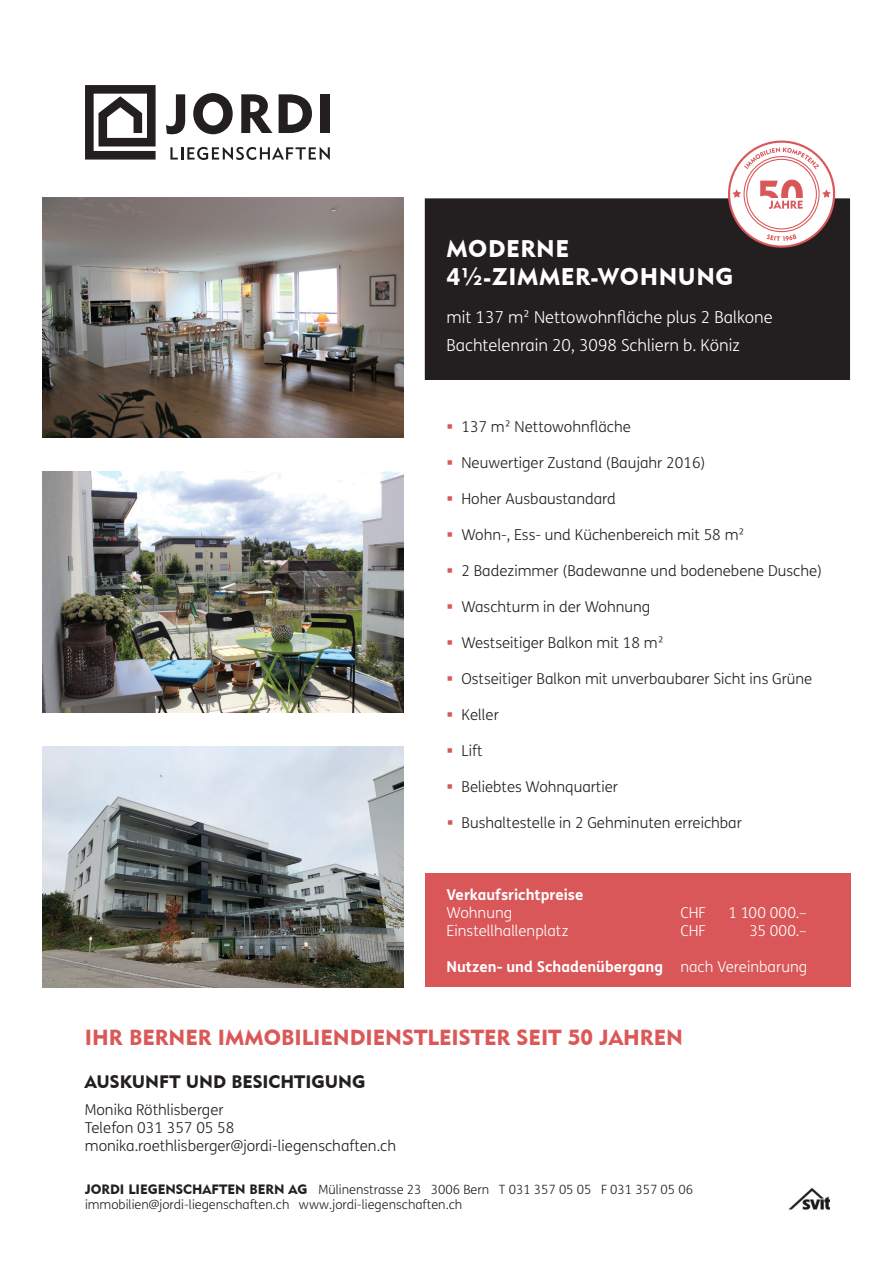
<style>
.page{position:relative;width:893px;height:1263px;background:#fff}
.page>*{position:absolute;margin:0;border:0;box-sizing:border-box;transform-origin:0 0}
.t1{font:24px/28.8px "Geometric 415 BT Black A";letter-spacing:.025em;color:#fff}
.t2{font:21.75px "Geometric 415 BT Black A";color:#db5858}
.t3{font:18px "Geometric 415 BT Black A";color:#231f20}
.t4{font:300 16.5px/28.3px "FS Me";color:#fff}
.t5{font:300 15px/18px "FS Me";color:#231f20}
.t6{font:700 15px "FS Me";color:#fff}
.t7{font:300 15px "FS Me";color:#fff}
.t8{font:13.5px "Geometric 415 BT Black A";color:#231f20}
.t9{font:300 12.75px/15.3px "FS Me";color:#231f20}
.s1{color:#db5858}
.s2{color:#d25959}
.s3{font-weight:300}
.s4{font-family:"Geometric 415 BT Black A";font-weight:400;font-size:13.5px}
</style>
<div class="page">
<svg style="left:85px;top:85px;width:71px;height:75px"></svg>
<svg style="left:170px;top:147px;width:160px;height:13px"></svg>
<svg style="left:166px;top:94px;width:19px;height:40px"></svg>
<svg style="left:193px;top:93px;width:40px;height:41px"></svg>
<svg style="left:241px;top:94px;width:31px;height:39px"></svg>
<svg style="left:279px;top:94px;width:33px;height:39px"></svg>
<div style="left:321px;top:94px;width:9px;height:39px;background:#231f20"></div>
<div style="left:426px;top:199px;width:423px;height:180px;background:#231f20"></div>
<div style="left:425px;top:198px;width:425px;height:182px;border:2px solid #231f20"></div>
<svg style="left:728px;top:141px;width:107px;height:107px"></svg>
<div style="left:425px;top:874px;width:425px;height:113px;background:#d95759"></div>
<img style="left:789px;top:1188px;width:40px;height:22px">
<img style="left:43px;top:747px;width:361px;height:240px">
<img style="left:43px;top:197px;width:361px;height:240px">
<img style="left:43px;top:472px;width:361px;height:241px">
<h1 class="t1" style="left:446px;top:233px;width:288px">MODERNE<br>4½-ZIMMER-WOHNUNG</h1>
<p class="t4" style="left:446px;top:302px;width:328px">mit 137 m² Nettowohnfläche plus 2 Balkone<br>Bachtelenrain 20, 3098 Schliern b. Köniz</p>
<p class="t5" style="left:446px;top:417px;width:186px"><span class="s1">▪</span> 137 m² Nettowohnfläche</p>
<p class="t5" style="left:446px;top:453px;width:261px"><span class="s1">▪</span> Neuwertiger Zustand (Baujahr 2016)</p>
<p class="t5" style="left:446px;top:489px;width:171px"><span class="s1">▪</span> Hoher Ausbaustandard</p>
<p class="t5" style="left:447px;top:525px;width:300px"><span class="s1">▪</span> Wohn-, Ess- und Küchenbereich mit 58 m²</p>
<p class="t5" style="left:447px;top:561px;width:377px"><span class="s1">▪</span> 2 Badezimmer (Badewanne und bodenebene Dusche)</p>
<p class="t5" style="left:447px;top:597px;width:205px"><span class="s1">▪</span> Waschturm in der Wohnung</p>
<p class="t5" style="left:447px;top:633px;width:219px"><span class="s1">▪</span> Westseitiger Balkon mit 18 m²</p>
<p class="t5" style="left:447px;top:669px;width:367px"><span class="s1">▪</span> Ostseitiger Balkon mit unverbaubarer Sicht ins Grüne</p>
<p class="t5" style="left:447px;top:705px;width:54px"><span class="s2">▪</span> Keller</p>
<p class="t5" style="left:447px;top:741px;width:38px"><span class="s2">▪</span> Lift</p>
<p class="t5" style="left:447px;top:777px;width:173px"><span class="s2">▪</span> Beliebtes Wohnquartier</p>
<p class="t5" style="left:447px;top:813px;width:297px"><span class="s2">▪</span> Bushaltestelle in 2 Gehminuten erreichbar</p>
<p class="t6" style="left:446px;top:883px;width:138px">Verkaufsrichtpreise</p>
<p class="t7" style="left:446px;top:903px;width:67px">Wohnung</p>
<p class="t7" style="left:680px;top:903px;width:27px">CHF</p>
<p class="t7" style="left:728px;top:903px;width:80px">1 100 000.–</p>
<p class="t7" style="left:446px;top:921px;width:123px">Einstellhallenplatz</p>
<p class="t7" style="left:680px;top:921px;width:27px">CHF</p>
<p class="t7" style="left:750px;top:921px;width:58px">35 000.–</p>
<p class="t6" style="left:446px;top:955px;width:362px">Nutzen- und Schadenübergang <span class="s3">nach Vereinbarung</span></p>
<h2 class="t2" style="left:85px;top:1023px;width:14px">IHR</h2>
<h2 class="t2" style="left:129px;top:1023px;width:28px">BERNER</h2>
<h2 class="t2" style="left:218px;top:1023px;width:17px">IMMO</h2>
<h2 class="t2" style="left:281px;top:1023px;width:46px">BI LIENDIEN</h2>
<h2 class="t2" style="left:402px;top:1023px;width:237px">STLEI STER SEIT 50 JAHREN</h2>
<p class="t3" style="left:85px;top:1070px;width:115px">AUSKUN FT UND</p>
<p class="t3" style="left:231px;top:1070px;width:87px">BESICHTIGUNG</p>
<p class="t5" style="left:85px;top:1100px;width:313px">Monika Röthlisberger<br>Telefon 031 357 05 58 monika.roethlisberger@jordi-liegenschaften.ch</p>
<p class="t8" style="left:85px;top:1181px;width:15px">JORDI</p>
<p class="t8" style="left:128px;top:1181px;width:16px">LIEGEN</p>
<p class="t8" style="left:176px;top:1181px;width:92px">SCHAFTEN BERN</p>
<p class="t9" style="left:85px;top:1181px;width:609px;text-indent:204px"><span class="s4">AG</span> Mülinenstrasse 23 3006 Bern T 031 357 05 05 F 031 357 05 06 immobilien@jordi-liegenschaften.ch www.jordi-liegenschaften.ch</p>
</div>
